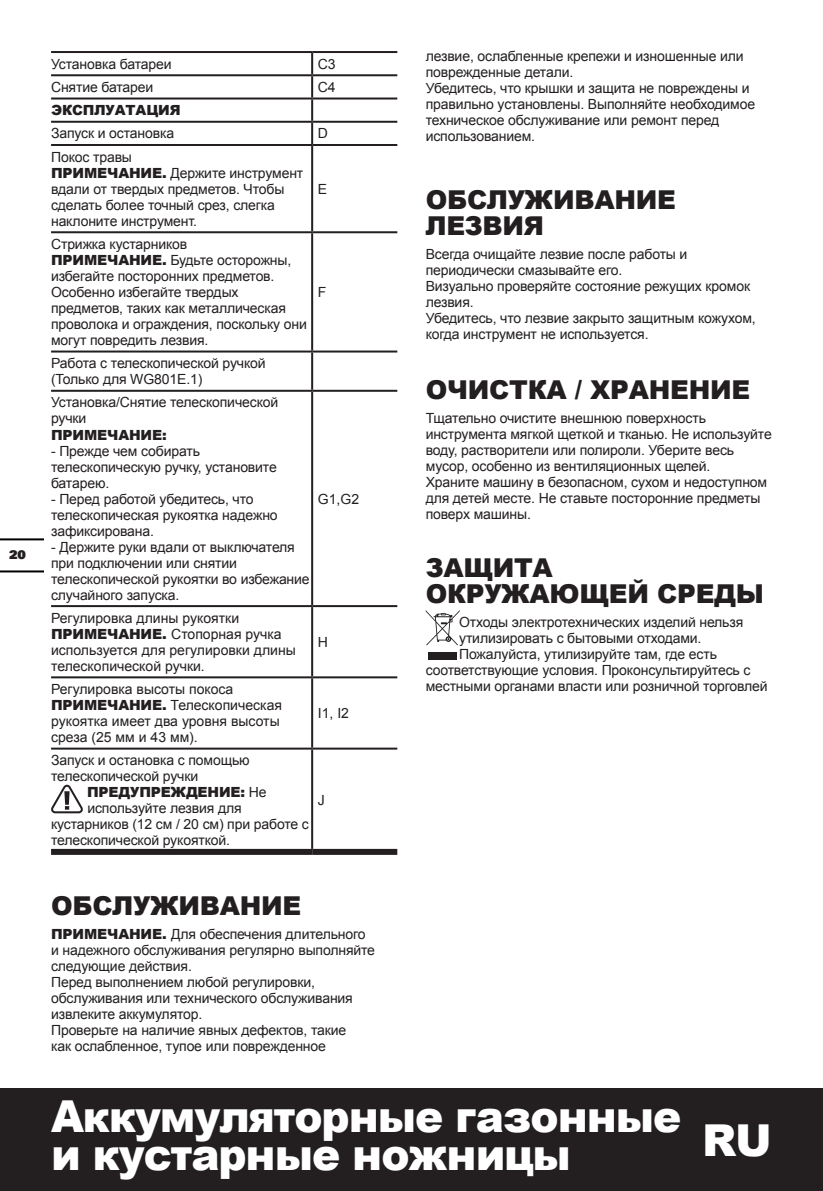
<style>
.page{position:relative;width:823px;height:1191px;background:#fff}
.page>*{position:absolute;margin:0;border:0;box-sizing:border-box;transform-origin:0 0}
.t1{font:900 44px/38px "Arial";letter-spacing:-.025em;color:#fff;scale:.96 1}
.t2{font:900 44px "Arial";letter-spacing:-.025em;color:#fff}
.t3{font:900 26px/26px "Arial";letter-spacing:-.01em;color:#231f20}
.t4{font:14px/16px "Arial";letter-spacing:-.01em;color:#231f20}
.t5{font:900 14px "Arial";letter-spacing:-.01em;color:#231f20}
.t6{font:900 12px "Univers";color:#231f20}
.s1{font-weight:900}
.s2{font-weight:400}
</style>
<div class="page">
<div style="left:0;top:1089px;width:822px;height:102px;background:#231f20"></div>
<hr style="left:0;top:570px;width:43px;height:2px;background:#000">
<hr style="left:0;top:538px;width:43px;height:2px;background:#000">
<hr style="left:51px;top:51px;width:261px;height:2px;background:#231f20">
<hr style="left:312px;top:51px;width:85px;height:2px;background:#231f20">
<hr style="left:311px;top:53px;width:2px;height:21px;background:#231f20">
<hr style="left:51px;top:74px;width:261px;height:2px;background:#231f20">
<hr style="left:312px;top:74px;width:85px;height:2px;background:#231f20">
<hr style="left:311px;top:76px;width:2px;height:21px;background:#231f20">
<hr style="left:51px;top:97px;width:261px;height:2px;background:#231f20">
<hr style="left:312px;top:97px;width:85px;height:2px;background:#231f20">
<hr style="left:311px;top:99px;width:2px;height:22px;background:#231f20">
<hr style="left:51px;top:121px;width:261px;height:2px;background:#231f20">
<hr style="left:312px;top:121px;width:85px;height:2px;background:#231f20">
<hr style="left:311px;top:123px;width:2px;height:21px;background:#231f20">
<hr style="left:51px;top:144px;width:261px;height:2px;background:#231f20">
<hr style="left:312px;top:144px;width:85px;height:2px;background:#231f20">
<hr style="left:311px;top:146px;width:2px;height:85px;background:#231f20">
<hr style="left:51px;top:231px;width:261px;height:2px;background:#231f20">
<hr style="left:312px;top:231px;width:85px;height:2px;background:#231f20">
<hr style="left:311px;top:233px;width:2px;height:117px;background:#231f20">
<hr style="left:51px;top:350px;width:261px;height:2px;background:#231f20">
<hr style="left:312px;top:350px;width:85px;height:2px;background:#231f20">
<hr style="left:311px;top:352px;width:2px;height:38px;background:#231f20">
<hr style="left:51px;top:390px;width:261px;height:2px;background:#231f20">
<hr style="left:312px;top:390px;width:85px;height:2px;background:#231f20">
<hr style="left:311px;top:392px;width:2px;height:213px;background:#231f20">
<hr style="left:51px;top:605px;width:261px;height:2px;background:#231f20">
<hr style="left:312px;top:605px;width:85px;height:2px;background:#231f20">
<hr style="left:311px;top:607px;width:2px;height:69px;background:#231f20">
<hr style="left:51px;top:676px;width:261px;height:2px;background:#231f20">
<hr style="left:312px;top:676px;width:85px;height:2px;background:#231f20">
<hr style="left:311px;top:678px;width:2px;height:69px;background:#231f20">
<hr style="left:51px;top:747px;width:261px;height:2px;background:#231f20">
<hr style="left:312px;top:747px;width:85px;height:2px;background:#231f20">
<hr style="left:311px;top:749px;width:2px;height:100px;background:#231f20">
<div style="left:51px;top:849px;width:261px;height:6px;background:#231f20"></div>
<div style="left:312px;top:849px;width:85px;height:6px;background:#231f20"></div>
<svg style="left:51px;top:784px;width:32px;height:29px"></svg>
<svg style="left:425px;top:610px;width:34px;height:35px"></svg>
<div style="left:428px;top:652px;width:28px;height:7px;background:#231f20"></div>
<p class="t6" style="left:9px;top:550px;width:18px">20</p>
<p class="t4" style="left:51px;top:56px;width:122px">Установка батареи</p>
<p class="t4" style="left:317px;top:56px;width:19px">C3</p>
<p class="t4" style="left:51px;top:79px;width:104px">Снятие батареи</p>
<p class="t4" style="left:317px;top:79px;width:19px">C4</p>
<p class="t5" style="left:51px;top:100px;width:131px">ЭКСПЛУАТАЦИЯ</p>
<p class="t4" style="left:51px;top:126px;width:124px">Запуск и остановка</p>
<p class="t4" style="left:317px;top:126px;width:12px">D</p>
<p class="t4" style="left:51px;top:149px;width:253px">Покос травы<br><span class="s1">ПРИМЕЧАНИЕ.</span> Держите инструмент вдали от твердых предметов. Чтобы сделать более точный срез, слегка наклоните инструмент.</p>
<p class="t4" style="left:317px;top:181px;width:11px">E</p>
<p class="t4" style="left:51px;top:236px;width:257px">Стрижка кустарников<br><span class="s1">ПРИМЕЧАНИЕ.</span> Будьте осторожны, избегайте посторонних предметов.<br>Особенно избегайте твердых предметов, таких как металлическая проволока и ограждения, поскольку они могут повредить лезвия.</p>
<p class="t4" style="left:51px;top:355px;width:216px">Работа с телескопической ручкой (Только для WG801E.1)</p>
<p class="t4" style="left:51px;top:395px;width:228px">Установка/Снятие телескопической ручки</p>
<p class="t5" style="left:51px;top:424px;width:117px">ПРИМЕЧАНИЕ:</p>
<p class="t4" style="left:51px;top:443px;width:227px">- Прежде чем собирать телескопическую ручку, установите батарею.</p>
<p class="t4" style="left:51px;top:491px;width:228px">- Перед работой убедитесь, что телескопическая рукоятка надежно зафиксирована.</p>
<p class="t4" style="left:51px;top:539px;width:260px">- Держите руки вдали от выключателя при подключении или снятии телескопической рукоятки во избежание случайного запуска.</p>
<p class="t4" style="left:51px;top:610px;width:246px">Регулировка длины рукоятки<br><span class="s1">ПРИМЕЧАНИЕ.</span> Стопорная ручка используется для регулировки длины телескопической ручки.</p>
<p class="t4" style="left:51px;top:681px;width:232px">Регулировка высоты покоса<br><span class="s1">ПРИМЕЧАНИЕ.</span> Телескопическая рукоятка имеет два уровня высоты среза (25 мм и 43 мм).</p>
<p class="t4" style="left:51px;top:752px;width:200px">Запуск и остановка с помощью телескопической ручки</p>
<p class="t5" style="left:87px;top:782px;width:181px">ПРЕДУПРЕЖДЕНИЕ: <span class="s2">Не</span></p>
<p class="t4" style="left:87px;top:800px;width:156px">используйте лезвия для</p>
<p class="t4" style="left:51px;top:816px;width:259px">кустарников (12 см / 20 см) при работе с</p>
<p class="t4" style="left:51px;top:832px;width:180px">телескопической рукояткой.</p>
<p class="t4" style="left:317px;top:284px;width:10px">F</p>
<p class="t4" style="left:317px;top:491px;width:43px">G1,G2</p>
<p class="t4" style="left:317px;top:634px;width:12px">H</p>
<p class="t4" style="left:317px;top:705px;width:33px">I1, I2</p>
<p class="t4" style="left:317px;top:792px;width:8px">J</p>
<h2 class="t3" style="left:51px;top:891px;width:252px">ОБСЛУЖИВАНИЕ</h2>
<p class="t4" style="left:51px;top:926px;width:325px"><span class="s1">ПРИМЕЧАНИЕ.</span> Для обеспечения длительного и надежного обслуживания регулярно выполняйте следующие действия.<br>Перед выполнением любой регулировки, обслуживания или технического обслуживания извлеките аккумулятор.<br>Проверьте на наличие явных дефектов, такие<br>как ослабленное, тупое или поврежденное</p>
<p class="t4" style="left:425px;top:48px;width:331px">лезвие, ослабленные крепежи и изношенные или поврежденные детали.<br>Убедитесь, что крышки и защита не повреждены и правильно установлены. Выполняйте необходимое техническое обслуживание или ремонт перед использованием.</p>
<h2 class="t3" style="left:425px;top:186px;width:252px">ОБСЛУЖИВАНИЕ<br>ЛЕЗВИЯ</h2>
<p class="t4" style="left:425px;top:246px;width:331px">Всегда очищайте лезвие после работы и периодически смазывайте его.<br>Визуально проверяйте состояние режущих кромок лезвия.<br>Убедитесь, что лезвие закрыто защитным кожухом, когда инструмент не используется.</p>
<h2 class="t3" style="left:425px;top:376px;width:326px">ОЧИСТКА / ХРАНЕНИЕ</h2>
<p class="t4" style="left:425px;top:410px;width:347px">Тщательно очистите внешнюю поверхность инструмента мягкой щеткой и тканью. Не используйте воду, растворители или полироли. Уберите весь мусор, особенно из вентиляционных щелей.<br>Храните машину в безопасном, сухом и недоступном для детей месте. Не ставьте посторонние предметы поверх машины.</p>
<h2 class="t3" style="left:425px;top:554px;width:339px">ЗАЩИТА<br>ОКРУЖАЮЩЕЙ СРЕДЫ</h2>
<p class="t4" style="left:459px;top:614px;width:285px">Отходы электротехнических изделий нельзя</p>
<p class="t4" style="left:459px;top:630px;width:244px">утилизировать с бытовыми отходами.</p>
<p class="t4" style="left:459px;top:646px;width:259px">Пожалуйста, утилизируйте там, где есть</p>
<p class="t4" style="left:425px;top:662px;width:326px">соответствующие условия. Проконсультируйтесь с</p>
<p class="t4" style="left:425px;top:678px;width:343px">местными органами власти или розничной торговлей</p>
<h1 class="t1" style="left:51px;top:1095px;width:657px">Аккумуляторные газонные и кустарные ножницы</h1>
<h1 class="t2" style="left:701px;top:1115px;width:71px">RU</h1>
</div>
